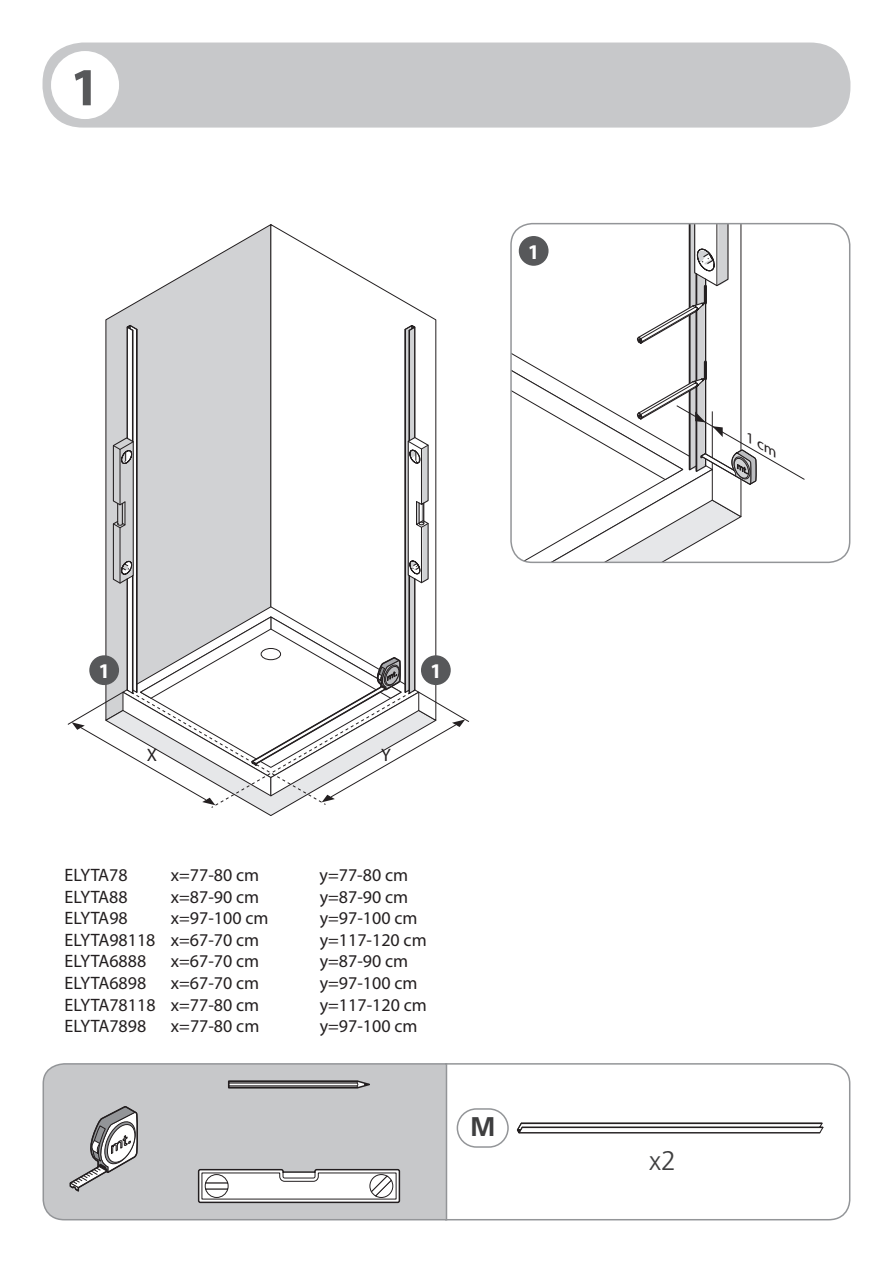
<style>
.page{position:relative;width:893px;height:1263px;background:#fff}
.page>*{position:absolute;margin:0;border:0;box-sizing:border-box;transform-origin:0 0}
.t1{font:700 54px "Myriad Pro";color:#57585a}
.t2{font:300 27px "Frutiger";color:#3e3e3f}
.t3{font:700 27px "Frutiger";color:#3e3e3f}
.t4{font:700 21px "Myriad Pro";color:#fff}
.t5{font:18px "Myriad Pro";color:#231f20}
</style>
<div class="page">
<svg style="left:67px;top:224px;width:402px;height:584px"></svg>
<svg style="left:448px;top:1063px;width:403px;height:158px"></svg>
<div style="left:43px;top:43px;width:807px;height:85px;background:#c7c8ca;border-radius:40px"></div>
<div style="left:51px;top:51px;width:68px;height:68px;background:#fff;border-radius:50%"></div>
<div style="left:42px;top:1063px;width:406px;height:158px;background:#c7c8ca"></div>
<div style="left:421px;top:655px;width:30px;height:30px;background:#57585a;border-radius:50%"></div>
<div style="left:89px;top:655px;width:30px;height:30px;background:#57585a;border-radius:50%"></div>
<svg style="left:68px;top:1104px;width:70px;height:89px;background:#b3b3b5"></svg>
<svg style="left:197px;top:1168px;width:204px;height:36px"></svg>
<svg style="left:227px;top:1080px;width:148px;height:9px"></svg>
<svg style="left:516px;top:1122px;width:308px;height:12px"></svg>
<div style="left:457px;top:1109px;width:51px;height:38px;background:#fff;border-radius:19px"></div>
<div style="left:457px;top:1108px;width:52px;height:40px;border:2px solid #939598;border-radius:19px"></div>
<svg style="left:511px;top:224px;width:294px;height:338px"></svg>
<h1 class="t1" style="left:70px;top:52px;width:31px">1</h1>
<p class="t4" style="left:528px;top:238px;width:13px">1</p>
<p class="t4" style="left:98px;top:657px;width:13px">1</p>
<p class="t4" style="left:430px;top:657px;width:13px">1</p>
<p class="t5" style="left:147px;top:744px;width:12px">X</p>
<p class="t5" style="left:381px;top:744px;width:11px">Y</p>
<p class="t5" style="left:64px;top:864px;width:65px">ELYTA78</p>
<p class="t5" style="left:171px;top:864px;width:90px">x=77-80 cm</p>
<p class="t5" style="left:320px;top:864px;width:90px">y=77-80 cm</p>
<p class="t5" style="left:65px;top:885px;width:65px">ELYTA88</p>
<p class="t5" style="left:171px;top:885px;width:90px">x=87-90 cm</p>
<p class="t5" style="left:320px;top:885px;width:90px">y=87-90 cm</p>
<p class="t5" style="left:65px;top:907px;width:65px">ELYTA98</p>
<p class="t5" style="left:171px;top:907px;width:99px">x=97-100 cm</p>
<p class="t5" style="left:320px;top:907px;width:99px">y=97-100 cm</p>
<p class="t5" style="left:65px;top:929px;width:196px">ELYTA98118 x=67-70 cm</p>
<p class="t5" style="left:320px;top:929px;width:109px">y=117-120 cm</p>
<p class="t5" style="left:65px;top:950px;width:83px">ELYTA6888</p>
<p class="t5" style="left:171px;top:950px;width:90px">x=67-70 cm</p>
<p class="t5" style="left:320px;top:950px;width:90px">y=87-90 cm</p>
<p class="t5" style="left:65px;top:972px;width:83px">ELYTA6898</p>
<p class="t5" style="left:171px;top:972px;width:90px">x=67-70 cm</p>
<p class="t5" style="left:320px;top:972px;width:99px">y=97-100 cm</p>
<p class="t5" style="left:65px;top:993px;width:196px">ELYTA78118 x=77-80 cm</p>
<p class="t5" style="left:320px;top:993px;width:109px">y=117-120 cm</p>
<p class="t5" style="left:65px;top:1015px;width:83px">ELYTA7898</p>
<p class="t5" style="left:171px;top:1015px;width:90px">x=77-80 cm</p>
<p class="t5" style="left:320px;top:1015px;width:99px">y=97-100 cm</p>
<h2 class="t3" style="left:470px;top:1111px;width:27px">M</h2>
<h2 class="t2" style="left:649px;top:1145px;width:28px">x2</h2>
</div>
